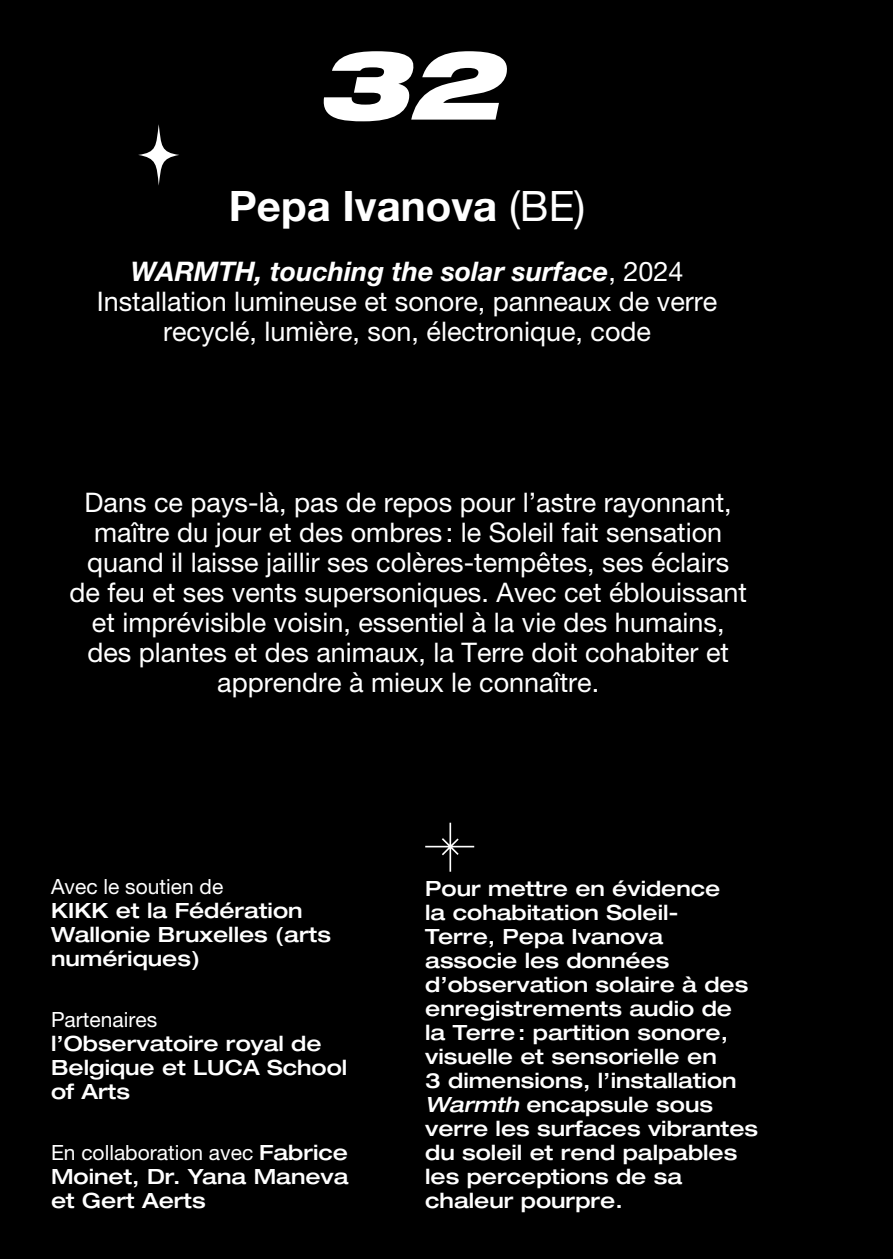
<style>
.page{position:relative;width:893px;height:1259px;background:#000}
.page>*{position:absolute;margin:0;border:0;box-sizing:border-box;transform-origin:0 0}
.t1{font:italic 900 expanded 96px "Helvetica Neue LT Pro";color:#fff}
.t2{font:700 42px "Helvetica Neue LT Pro";color:#fff}
.t3{font:27px/30px "Helvetica Neue LT Pro";color:#fff;text-align:center}
.t4{font:500 expanded 21px/24px "Helvetica Neue LT Pro";color:#fff}
.t5{font:21px "Helvetica Neue LT Pro";color:#fff}
.s1{font-weight:400}
.s2{font-weight:700;font-style:italic}
.s3{font-weight:400;font-stretch:normal}
.s4{font-style:italic}
</style>
<div class="page">
<svg style="left:425px;top:822px;width:49px;height:49px"></svg>
<svg style="left:138px;top:124px;width:41px;height:62px"></svg>
<h1 class="t1" style="left:316px;top:23px;width:187px">32</h1>
<h2 class="t2" style="left:229px;top:180px;width:358px">Pepa Ivanova <span class="s1">(BE)</span></h2>
<p class="t3" style="left:97px;top:256px;width:622px"><span class="s2">WARMTH, touching the solar surface</span>, 2024<br>Installation lumineuse et sonore, panneaux de verre recyclé, lumière, son, électronique, code</p>
<p class="t3" style="left:69px;top:487px;width:679px">Dans ce pays-là, pas de repos pour l’astre rayonnant, maître du jour et des ombres: le Soleil fait sensation quand il laisse jaillir ses colères-tempêtes, ses éclairs de feu et ses vents supersoniques. Avec cet éblouissant et imprévisible voisin, essentiel à la vie des humains, des plantes et des animaux, la Terre doit cohabiter et apprendre à mieux le connaître.</p>
<p class="t5" style="left:51px;top:874px;width:174px">Avec le soutien de</p>
<p class="t4" style="left:51px;top:898px;width:281px">KIKK et la Fédération<br>Wallonie Bruxelles (arts numériques)</p>
<p class="t5" style="left:51px;top:1007px;width:108px">Partenaires</p>
<p class="t4" style="left:51px;top:1031px;width:298px">l’Observatoire royal de<br>Belgique et LUCA School of Arts</p>
<p class="t4" style="left:51px;top:1140px;width:299px;text-align:justify"><span class="s3">En collaboration avec</span> Fabrice Moinet, Dr. Yana Maneva et Gert Aerts</p>
<p class="t4" style="left:425px;top:875px;width:334px">Pour mettre en évidence<br>la cohabitation Soleil-<br>Terre, Pepa Ivanova associe les données d’observation solaire à des enregistrements audio de<br>la Terre: partition sonore, visuelle et sensorielle en<br>3 dimensions, l’installation<br><span class="s4">Warmth</span> encapsule sous verre les surfaces vibrantes du soleil et rend palpables les perceptions de sa chaleur pourpre.</p>
</div>
